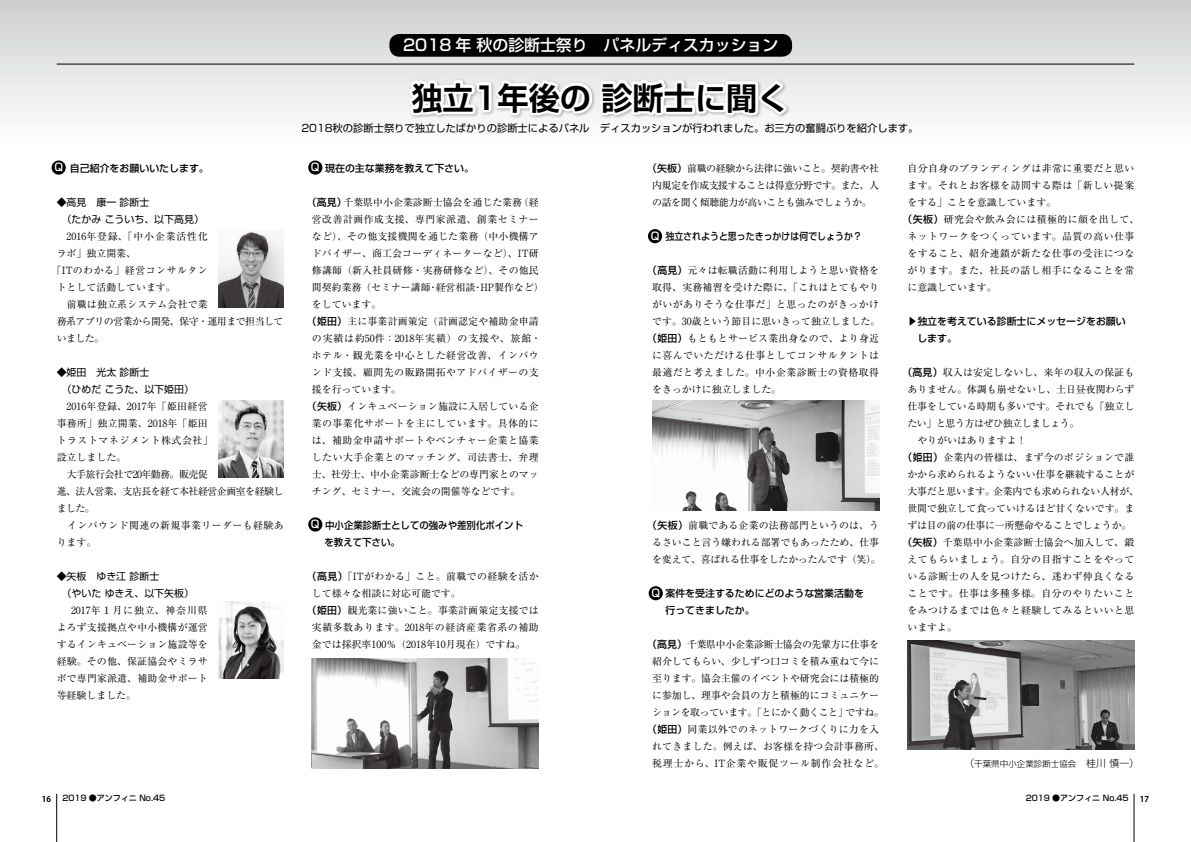
<style>
.page{position:relative;width:1191px;height:842px;background:#fff}
.page>*{position:absolute;margin:0;border:0;box-sizing:border-box;transform-origin:0 0}
.t1{font:700 31.2px "Shin Go Pro De";color:#000}
.t2{font:500 15.9px "Shin Go Pro";color:#fff}
.t3{font:500 10.6px "Shin Go Pro";color:#fff}
.t4{font:10.3px "Shin Go Pro";color:#000}
.t5{font:9.9px/17px "Ryumin Pro";letter-spacing:.015em;color:#000}
.t6{font:9.9px/17px "Ryumin Pro";letter-spacing:-.005em;color:#000;text-align:center}
.t7{font:9.9px "Ryumin Pro";letter-spacing:.045em;color:#000}
.t8{font:500 9.9px/17px "Shin Go Pro";color:#000}
.t9{font:9.9px "Ryumin Pro";letter-spacing:.04em;color:#000}
.t10{font:9.9px/17px "Ryumin Pro";letter-spacing:-.04em;color:#000;text-align:center}
.t11{font:9.9px/17px "Shin Go Pro";color:#000}
.t12{font:9.9px "Ryumin Pro";letter-spacing:-.02em;color:#000}
.t13{font:9.9px "Ryumin Pro";letter-spacing:.05em;color:#000}
.t14{font:9.9px "Ryumin Pro";letter-spacing:.085em;color:#000}
.t15{font:9.9px "Ryumin Pro";letter-spacing:-.05em;color:#000}
.t16{font:9.9px "Ryumin Pro";letter-spacing:.08em;color:#000}
.t17{font:300 8.5px "Shin Go Pro";color:#000}
.t18{font:500 8px "Shin Go Pro";color:#000}
.t19{font:700 8px "Koz Go Pro";color:#000}
.s1{font-family:"Shin Go Pro";font-weight:500}
.s2{font-size:9.9px}
</style>
<div class="page">
<hr style="left:56px;top:794px;width:1px;height:48px;background:#000">
<hr style="left:1133px;top:794px;width:1px;height:48px;background:#000">
<div style="left:0;top:0;width:1191px;height:147px;background:linear-gradient(to bottom,#cdcecf,#fff)"></div>
<hr style="left:57px;top:64px;width:1077px;height:1px;background:#000">
<svg style="left:404px;top:75px;width:387px;height:57px"></svg>
<div style="left:52px;top:160px;width:14px;height:15px;background:#000;border-radius:50%"></div>
<div style="left:308px;top:160px;width:14px;height:15px;background:#000;border-radius:50%"></div>
<div style="left:648px;top:229px;width:14px;height:14px;background:#000;border-radius:50%"></div>
<div style="left:648px;top:586px;width:15px;height:14px;background:#000;border-radius:50%"></div>
<div style="left:308px;top:517px;width:14px;height:14px;background:#000;border-radius:50%"></div>
<img style="left:218px;top:232px;width:65px;height:75px">
<img style="left:218px;top:401px;width:65px;height:76px">
<img style="left:218px;top:602px;width:65px;height:76px">
<img style="left:312px;top:658px;width:227px;height:110px">
<img style="left:652px;top:400px;width:227px;height:110px">
<img style="left:907px;top:640px;width:227px;height:110px">
<div style="left:389px;top:34px;width:403px;height:23px;background:#000;border-radius:10px"></div>
<h2 class="t2" style="left:403px;top:32px;width:376px">2018 年 秋の診断士祭り　パネルディスカッション</h2>
<h1 class="t1" style="left:411px;top:72px;width:379px">独立1年後の 診断士に聞く</h1>
<p class="t4" style="left:301px;top:119px;width:618px">2018秋の診断士祭りで独立したばかりの診断士によるパネル　ディスカッションが行われました。お三方の奮闘ぶりを紹介します。</p>
<p class="t3" style="left:54px;top:159px;width:10px">Q</p>
<p class="t3" style="left:311px;top:159px;width:10px">Q</p>
<p class="t8" style="left:312px;top:158px;width:164px">　 現在の主な業務を教えて下さい。</p>
<p class="t5" style="left:307px;top:193px;width:233px"><span class="s1">（高見）</span>千葉県中小企業診断士協会を通じた業務（経</p>
<p class="t7" style="left:312px;top:211px;width:228px">営改善計画作成支援、専門家派遣、創業セミナー</p>
<p class="t5" style="left:312px;top:227px;width:228px">など）、その他支援機関を通じた業務（中小機構ア</p>
<p class="t5" style="left:312px;top:244px;width:228px">ドバイザー、商工会コーディネーターなど）、IT研</p>
<p class="t5" style="left:312px;top:261px;width:228px">修講師（新入社員研修・実務研修など）、その他民</p>
<p class="t5" style="left:312px;top:278px;width:233px">間契約業務（セミナー講師・経営相談・HP製作など）</p>
<p class="t5" style="left:312px;top:295px;width:71px">をしています。</p>
<p class="t5" style="left:307px;top:312px;width:233px"><span class="s1">（姫田）</span>主に事業計画策定（計画認定や補助金申請</p>
<p class="t14" style="left:312px;top:330px;width:231px">の実績は約50件：2018年実績）の支援や、旅館・</p>
<p class="t7" style="left:312px;top:347px;width:228px">ホテル・観光業を中心とした経営改善、インバウ</p>
<p class="t7" style="left:312px;top:364px;width:228px">ンド支援、顧問先の販路開拓やアドバイザーの支</p>
<p class="t5" style="left:312px;top:380px;width:91px">援を行っています。</p>
<p class="t5" style="left:307px;top:397px;width:233px"><span class="s1">（矢板）</span>インキュベーション施設に入居している企</p>
<p class="t7" style="left:312px;top:415px;width:228px">業の事業化サポートを主にしています。具体的に</p>
<p class="t7" style="left:312px;top:432px;width:228px">は、補助金申請サポートやベンチャー企業と協業</p>
<p class="t7" style="left:312px;top:449px;width:228px">したい大手企業とのマッチング、司法書士、弁理</p>
<p class="t5" style="left:312px;top:465px;width:228px">士、社労士、中小企業診断士などの専門家とのマッ</p>
<p class="t5" style="left:312px;top:482px;width:210px">チング、セミナー、交流会の開催等などです。</p>
<p class="t8" style="left:312px;top:516px;width:213px">　 中小企業診断士としての強みや差別化ポイント　 を教えて下さい。</p>
<p class="t9" style="left:307px;top:568px;width:233px"><span class="s1">（高見）</span>「ITがわかる」こと。前職での経験を活か</p>
<p class="t5" style="left:312px;top:584px;width:150px">して様々な相談に対応可能です。</p>
<p class="t5" style="left:307px;top:601px;width:233px"><span class="s1">（姫田）</span>観光業に強いこと。事業計画策定支援では</p>
<p class="t13" style="left:312px;top:620px;width:228px">実績多数あります。2018年の経済産業省系の補助</p>
<p class="t5" style="left:312px;top:635px;width:215px">金では採択率100％（2018年10月現在）ですね。</p>
<p class="t8" style="left:57px;top:158px;width:154px">　 自己紹介をお願いいたします。</p>
<p class="t11" style="left:57px;top:192px;width:149px">◆高見　康一 診断士<br>　（たかみ こういち、以下高見）</p>
<p class="t16" style="left:57px;top:228px;width:153px">　2016年登録、「中小企業活性化</p>
<p class="t5" style="left:57px;top:244px;width:81px">ラボ」独立開業、</p>
<p class="t13" style="left:52px;top:262px;width:158px">「ITのわかる」経営コンサルタン</p>
<p class="t5" style="left:57px;top:278px;width:121px">トとして活動しています。</p>
<p class="t5" style="left:57px;top:295px;width:153px">　前職は独立系システム会社で業</p>
<p class="t15" style="left:57px;top:313px;width:228px">務系アプリの営業から開発、保守・運用まで担当して</p>
<p class="t5" style="left:57px;top:329px;width:49px">いました。</p>
<p class="t11" style="left:57px;top:362px;width:139px">◆姫田　光太 診断士<br>　（ひめだ こうた、以下姫田）</p>
<p class="t5" style="left:57px;top:397px;width:228px">　2016年登録、2017年「姫田経営<br>事務所」独立開業、2018年「姫田<br>トラストマネジメント株式会社」<br>設立しました。<br>　大手旅行会社で20年勤務。販売促<br>進、法人営業、支店長を経て本社経営企画室を経験しました。<br>　インバウンド関連の新規事業リーダーも経験あります。</p>
<p class="t11" style="left:57px;top:566px;width:139px">◆矢板　ゆき江 診断士<br>　（やいた ゆきえ、以下矢板）</p>
<p class="t5" style="left:57px;top:601px;width:153px;text-align:justify;text-indent:4px">　2017年１月に独立、神奈川県よろず支援拠点や中小機構が運営するインキュベーション施設等を経験。その他、保証協会やミラサポで専門家派遣、補助金サポート等経験しました。</p>
<p class="t3" style="left:311px;top:515px;width:10px">Q</p>
<p class="t10" style="left:647px;top:159px;width:233px"><span class="s1">（矢板）</span>前職の経験から法律に強いこと。契約書や社内規定を作成支援することは得意分野です。また、人の話を聞く傾聴能力が高いことも強みでしょうか。</p>
<p class="t8" style="left:652px;top:226px;width:211px">　 独立されようと思ったきっかけは何でしょうか？</p>
<p class="t5" style="left:647px;top:261px;width:233px"><span class="s1">（高見）</span>元々は転職活動に利用しようと思い資格を</p>
<p class="t5" style="left:652px;top:278px;width:228px">取得、実務補習を受けた際に、「これはとてもやり</p>
<p class="t9" style="left:652px;top:296px;width:228px">がいがありそうな仕事だ」と思ったのがきっかけ</p>
<p class="t5" style="left:652px;top:312px;width:230px">です。30歳という節目に思いきって独立しました。</p>
<p class="t5" style="left:647px;top:329px;width:233px"><span class="s1">（姫田）</span>もともとサービス業出身なので、より身近</p>
<p class="t9" style="left:652px;top:347px;width:228px">に喜んでいただける仕事としてコンサルタントは</p>
<p class="t7" style="left:652px;top:364px;width:228px">最適だと考えました。中小企業診断士の資格取得</p>
<p class="t5" style="left:652px;top:380px;width:130px">をきっかけに独立しました。</p>
<p class="t3" style="left:650px;top:227px;width:10px">Q</p>
<p class="t6" style="left:647px;top:516px;width:235px"><span class="s1">（矢板）</span>前職である企業の法務部門というのは、うるさいこと言う嫌われる部署でもあったため、仕事を変えて、喜ばれる仕事をしたかったんです（笑）。</p>
<p class="t8" style="left:665px;top:584px;width:200px;text-indent:-13px">　 案件を受注するためにどのような営業活動を行ってきましたか。</p>
<p class="t6" style="left:647px;top:635px;width:238px"><span class="s1">（高見）</span>千葉県中小企業診断士協会の先輩方に仕事を紹介してもらい、少しずつ口コミを積み重ねて今に至ります。協会主催のイベントや研究会には積極的に参加し、理事や会員の方と積極的にコミュニケーションを取っています。「とにかく動くこと」ですね。<span class="s1">（姫田）</span>同業以外でのネットワークづくりに力を入れてきました。例えば、お客様を持つ会計事務所、税理士から、IT企業や販促ツール制作会社など。</p>
<p class="t3" style="left:651px;top:584px;width:10px">Q</p>
<p class="t9" style="left:907px;top:160px;width:228px">自分自身のブランディングは非常に重要だと思い</p>
<p class="t7" style="left:907px;top:177px;width:228px">ます。それとお客様を訪問する際は「新しい提案</p>
<p class="t5" style="left:907px;top:193px;width:150px">をする」ことを意識しています。</p>
<p class="t9" style="left:902px;top:211px;width:238px"><span class="s1">（矢板）</span>研究会や飲み会には積極的に顔を出して、</p>
<p class="t7" style="left:907px;top:228px;width:228px">ネットワークをつくっています。品質の高い仕事</p>
<p class="t7" style="left:907px;top:245px;width:228px">をすること、紹介連鎖が新たな仕事の受注につな</p>
<p class="t7" style="left:907px;top:262px;width:228px">がります。また、社長の話し相手になることを常</p>
<p class="t5" style="left:907px;top:278px;width:91px">に意識しています。</p>
<p class="t8" style="left:907px;top:311px;width:220px">▶ 独立を考えている診断士にメッセージをお願い　します。</p>
<p class="t5" style="left:902px;top:363px;width:233px"><span class="s1">（高見）</span>収入は安定しないし、来年の収入の保証も</p>
<p class="t5" style="left:907px;top:380px;width:228px">ありません。体調も崩せないし、土日昼夜関わらず</p>
<p class="t6" style="left:907px;top:397px;width:228px">仕事をしている時期も多いです。それでも「独立し</p>
<p class="t10" style="left:907px;top:414px;width:173px">たい」と思う方はぜひ独立しましょう。</p>
<p class="t5" style="left:907px;top:431px;width:121px">　やりがいはありますよ！</p>
<p class="t5" style="left:902px;top:448px;width:233px"><span class="s1">（姫田）</span>企業内の皆様は、まず今のポジションで誰</p>
<p class="t6" style="left:907px;top:465px;width:228px">かから求められるようないい仕事を継続することが</p>
<p class="t12" style="left:907px;top:483px;width:233px">大事だと思います。企業内でも求められない人材が、</p>
<p class="t6" style="left:907px;top:499px;width:228px">世間で独立して食っていけるほど甘くないです。ま</p>
<p class="t12" style="left:907px;top:517px;width:225px">ずは目の前の仕事に一所懸命やることでしょうか。</p>
<p class="t5" style="left:902px;top:533px;width:233px"><span class="s1">（矢板）</span>千葉県中小企業診断士協会へ加入して、鍛</p>
<p class="t7" style="left:907px;top:551px;width:228px">えてもらいましょう。自分の目指すことをやって</p>
<p class="t7" style="left:907px;top:568px;width:228px">いる診断士の人を見つけたら、迷わず仲良くなる</p>
<p class="t7" style="left:907px;top:585px;width:228px">ことです。仕事は多種多様。自分のやりたいこと</p>
<p class="t9" style="left:907px;top:602px;width:228px">をみつけるまでは色々と経験してみるといいと思</p>
<p class="t5" style="left:907px;top:618px;width:51px">いますよ。</p>
<p class="t17" style="left:964px;top:756px;width:176px"><span class="s2">（</span>千葉県中小企業診断士協会<span class="s2">　桂川 慎一）</span></p>
<p class="t19" style="left:42px;top:793px;width:11px">16</p>
<p class="t18" style="left:62px;top:791px;width:104px">2019 ●アンフィニ No.45</p>
<p class="t18" style="left:1025px;top:791px;width:104px">2019 ●アンフィニ No.45</p>
<p class="t19" style="left:1140px;top:793px;width:11px">17</p>
</div>
